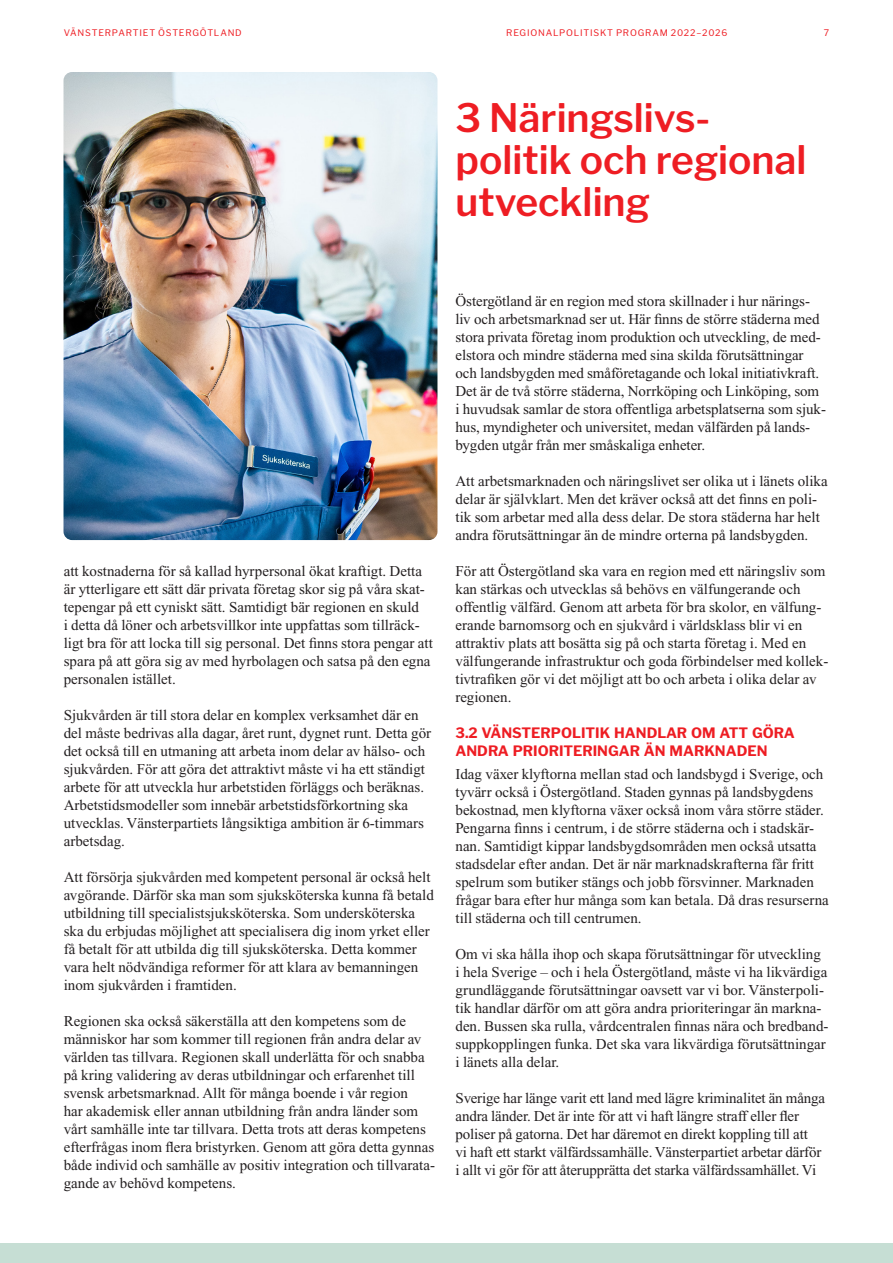
<style>
.page{position:relative;width:893px;height:1263px;background:#fff}
.page>*{position:absolute;margin:0;border:0;box-sizing:border-box;transform-origin:0 0}
.Rubrik_stor_Libre_Fr{font:600 39px/42px "Libre Franklin";color:#ee1d23}
.Bröd_Artikel_Times_1{font:15px/18px "Times New Roman";color:#231f20}
.Rubrik_mellan_Light{font:700 14.25px/18px "Libre Franklin";color:#ee1d23}
.t1{font:9px "Libre Franklin";letter-spacing:.085em;color:#ee1d23}
</style>
<div class="page">
<div style="left:0;top:1243px;width:893px;height:20px;background:#c6ded4"></div>
<img style="left:64px;top:72px;width:373px;height:468px">
<p class="t1" style="left:64px;top:26px;width:179px">VÄNSTERPARTIET ÖSTERGÖTLAND</p>
<p class="t1" style="left:506px;top:26px;width:223px">REGIONALPOLITISKT PROGRAM 2022–2026</p>
<p class="t1" style="left:824px;top:26px;width:7px">7</p>
<p class="Rubrik_stor_Libre_Fr" style="left:455px;top:93px;width:353px">3 Näringslivs&shy;politik och regional utveckling</p>
<p class="Bröd_Artikel_Times_1" style="left:64px;top:562px;width:371px">att kostnaderna för så kallad hyrpersonal ökat kraftigt. Detta är ytterligare ett sätt där privata företag skor sig på våra skat&shy;tepengar på ett cyniskt sätt. Samtidigt bär regionen en skuld<br>i detta då löner och arbetsvillkor inte uppfattas som tillräck&shy;ligt bra för att locka till sig personal. Det finns stora pengar att spara på att göra sig av med hyrbolagen och satsa på den egna personalen istället.</p>
<p class="Bröd_Artikel_Times_1" style="left:64px;top:706px;width:369px">Sjukvården är till stora delar en komplex verksamhet där en del måste bedrivas alla dagar, året runt, dygnet runt. Detta gör det också till en utmaning att arbeta inom delar av hälso- och sjukvården. För att göra det attraktivt måste vi ha ett ständigt arbete för att utveckla hur arbetstiden förläggs och beräknas.<br>Arbetstidsmodeller som innebär arbetstidsförkortning ska utvecklas. Vänsterpartiets långsiktiga ambition är 6-timmars arbetsdag.</p>
<p class="Bröd_Artikel_Times_1" style="left:64px;top:868px;width:372px">Att försörja sjukvården med kompetent personal är också helt avgörande. Därför ska man som sjuksköterska kunna få betald utbildning till specialistsjuksköterska. Som undersköterska ska du erbjudas möjlighet att specialisera dig inom yrket eller få betalt för att utbilda dig till sjuksköterska. Detta kommer vara helt nödvändiga reformer för att klara av bemanningen inom sjukvården i framtiden.</p>
<p class="Bröd_Artikel_Times_1" style="left:64px;top:1012px;width:373px">Regionen ska också säkerställa att den kompetens som de människor har som kommer till regionen från andra delar av världen tas tillvara. Regionen skall underlätta för och snabba på kring validering av deras utbildningar och erfarenhet till svensk arbetsmarknad. Allt för många boende i vår region<br>har akademisk eller annan utbildning från andra länder som vårt samhälle inte tar tillvara. Detta trots att deras kompetens efterfrågas inom flera bristyrken. Genom att göra detta gynnas både individ och samhälle av positiv integration och tillvarata&shy;gande av behövd kompetens.</p>
<p class="Bröd_Artikel_Times_1" style="left:455px;top:292px;width:372px">Östergötland är en region med stora skillnader i hur närings&shy;liv och arbetsmarknad ser ut. Här finns de större städerna med stora privata företag inom produktion och utveckling, de med&shy;elstora och mindre städerna med sina skilda förutsättningar och landsbygden med småföretagande och lokal initiativkraft.<br>Det är de två större städerna, Norrköping och Linköping, som i huvudsak samlar de stora offentliga arbetsplatserna som sjuk&shy;hus, myndigheter och universitet, medan välfärden på lands&shy;bygden utgår från mer småskaliga enheter.</p>
<p class="Bröd_Artikel_Times_1" style="left:455px;top:472px;width:374px">Att arbetsmarknaden och näringslivet ser olika ut i länets olika delar är självklart. Men det kräver också att det finns en poli&shy;tik som arbetar med alla dess delar. De stora städerna har helt andra förutsättningar än de mindre orterna på landsbygden.</p>
<p class="Bröd_Artikel_Times_1" style="left:455px;top:562px;width:374px">För att Östergötland ska vara en region med ett näringsliv som kan stärkas och utvecklas så behövs en välfungerande och offentlig välfärd. Genom att arbeta för bra skolor, en välfung&shy;erande barnomsorg och en sjukvård i världsklass blir vi en attraktiv plats att bosätta sig på och starta företag i. Med en välfungerande infrastruktur och goda förbindelser med kollek&shy;tivtrafiken gör vi det möjligt att bo och arbeta i olika delar av regionen.</p>
<p class="Rubrik_mellan_Light" style="left:455px;top:722px;width:341px">3.2 VÄNSTERPOLITIK HANDLAR OM ATT GÖRA<br>ANDRA PRIORITERINGAR ÄN MARKNADEN</p>
<p class="Bröd_Artikel_Times_1" style="left:455px;top:765px;width:375px">Idag växer klyftorna mellan stad och landsbygd i Sverige, och tyvärr också i Östergötland. Staden gynnas på landsbygdens bekostnad, men klyftorna växer också inom våra större städer.<br>Pengarna finns i centrum, i de större städerna och i stadskär&shy;nan. Samtidigt kippar landsbygdsområden men också utsatta stadsdelar efter andan. Det är när marknadskrafterna får fritt spelrum som butiker stängs och jobb försvinner. Marknaden frågar bara efter hur många som kan betala. Då dras resurserna till städerna och till centrumen.</p>
<p class="Bröd_Artikel_Times_1" style="left:455px;top:945px;width:375px">Om vi ska hålla ihop och skapa förutsättningar för utveckling i hela Sverige – och i hela Östergötland, måste vi ha likvärdiga grundläggande förutsättningar oavsett var vi bor. Vänsterpoli&shy;tik handlar därför om att göra andra prioriteringar än markna&shy;den. Bussen ska rulla, vårdcentralen finnas nära och bredband&shy;suppkopplingen funka. Det ska vara likvärdiga förutsättningar i länets alla delar.</p>
<p class="Bröd_Artikel_Times_1" style="left:455px;top:1089px;width:371px">Sverige har länge varit ett land med lägre kriminalitet än många andra länder. Det är inte för att vi haft längre straff eller fler poliser på gatorna. Det har däremot en direkt koppling till att<br>vi haft ett starkt välfärdssamhälle. Vänsterpartiet arbetar därför i allt vi gör för att återupprätta det starka välfärdssamhället. Vi</p>
</div>
